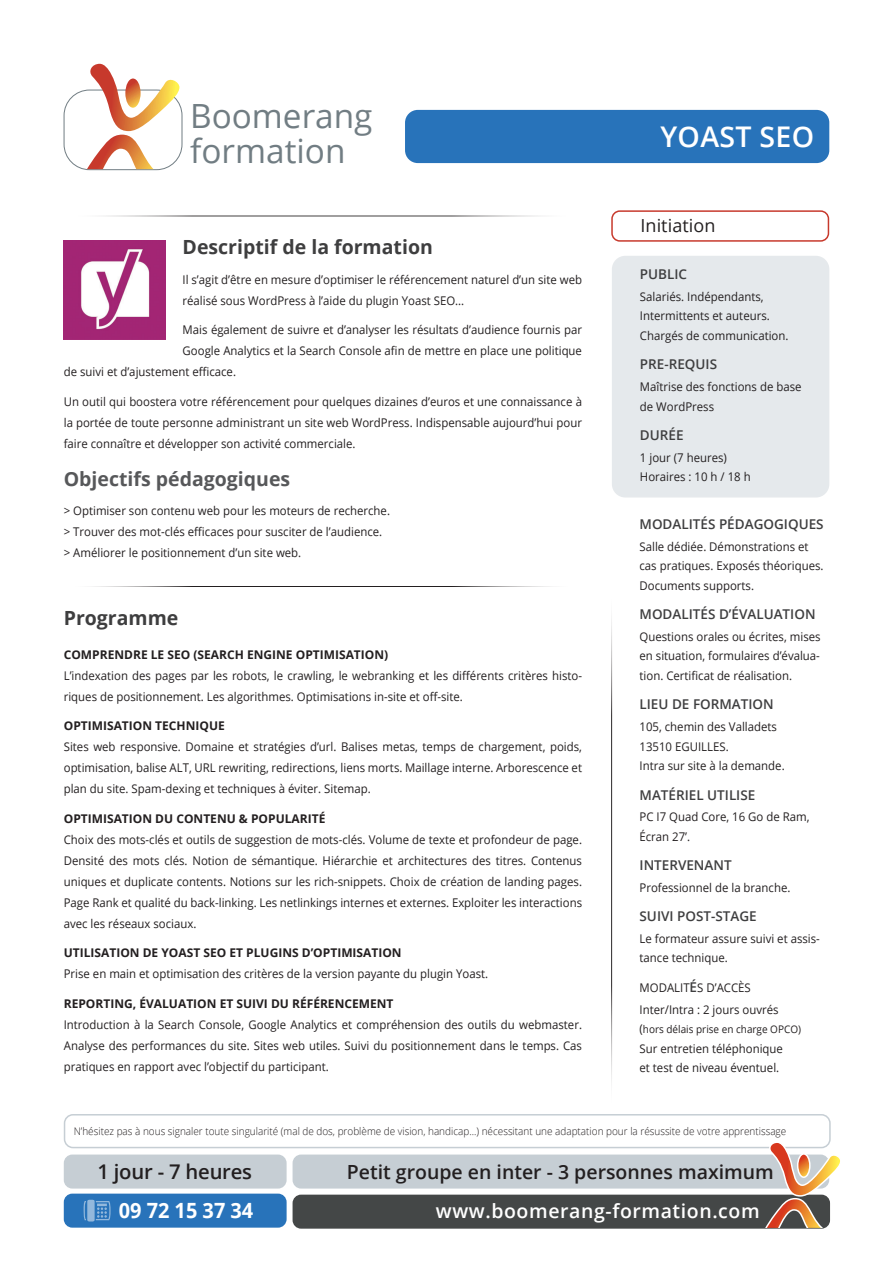
<style>
.page{position:relative;width:893px;height:1263px;background:#fff}
.page>*{position:absolute;margin:0;border:0;box-sizing:border-box;transform-origin:0 0}
.t1{font:33.3px/35px "Open Sans";color:#717d83}
.t2{font:600 28.5px "Open Sans";letter-spacing:.01em;color:#fff}
.t3{font:700 21px "Open Sans";color:#fff;scale:.95 1}
.t4{font:600 20.25px "Open Sans";letter-spacing:-.01em;color:#231f20}
.t5{font:600 19.5px "Open Sans";color:#231f20}
.t6{font:700 19.5px "Open Sans";color:#3e3e3f}
.t7{font:600 19.5px "Open Sans";letter-spacing:.03em;color:#fff}
.t8{font:700 19.5px "Open Sans";color:#57585a}
.t9{font:18px "Open Sans";letter-spacing:.005em;color:#231f20}
.t10{font:600 13.5px "Open Sans";color:#3e3e3f}
.t11{font:12px/21px "Open Sans";color:#231f20;scale:.95 1}
.t12{font:700 12px "Open Sans";color:#231f20}
.t13{font:300 10.5px "Open Sans";color:#231f20;scale:.95 1}
.t14{font:10.5px "Open Sans";color:#231f20;scale:.95 1}
.s1{font-weight:600;font-size:13.5px;color:#3e3e3f}
.s2{font-size:12px}
</style>
<div class="page">
<div style="left:613px;top:257px;width:216px;height:240px;background:#e5e9ec;border-radius:13px"></div>
<div style="left:612px;top:256px;width:217px;height:241px;border:2px solid #c6ced4;border-radius:13px"></div>
<div style="left:611px;top:210px;width:218px;height:32px;border:2px solid #c7392c;border-radius:8px"></div>
<div style="left:293px;top:1194px;width:537px;height:35px;background:#444747;border-radius:9px"></div>
<div style="left:64px;top:1193px;width:223px;height:34px;background:#2873ba;border-radius:9px"></div>
<svg style="left:83px;top:1200px;width:28px;height:21px"></svg>
<hr style="left:611px;top:587px;width:1px;height:527px;background:#231f20">
<div style="left:293px;top:1154px;width:536px;height:34px;background:#c6ced4;border-radius:9px"></div>
<div style="left:64px;top:90px;width:118px;height:80px;border:1px solid #717d83;border-radius:25px"></div>
<svg style="left:87px;top:64px;width:92px;height:105px"></svg>
<div style="left:64px;top:1114px;width:767px;height:34px;border:2px solid #c6ced4;border-radius:9px"></div>
<svg style="left:765px;top:1141px;width:75px;height:87px"></svg>
<div style="left:797px;top:1153px;width:14px;height:25px;border:1px solid #fff;border-radius:50%"></div>
<div style="left:64px;top:1154px;width:223px;height:34px;background:#c6ced4;border-radius:9px"></div>
<div style="left:405px;top:110px;width:424px;height:53px;background:#2873ba;border-radius:13px"></div>
<hr style="left:64px;top:216px;width:516px;height:1px;background:#231f20">
<hr style="left:64px;top:586px;width:516px;height:1px;background:#231f20">
<img style="left:64px;top:241px;width:102px;height:99px">
<h1 class="t1" style="left:190px;top:98px;width:184px">Boomerang formation</h1>
<h3 class="t6" style="left:183px;top:233px;width:252px">Descriptif de la formation</h3>
<p class="t11" style="left:183px;top:269px;width:422px">Il s’agit d’être en mesure d’optimiser le référencement naturel d’un site web réalisé sous WordPress à l’aide du plugin Yoast SEO...</p>
<p class="t11" style="left:183px;top:319px;width:422px">Mais également de suivre et d’analyser les résultats d’audience fournis par</p>
<p class="t11" style="left:183px;top:340px;width:422px">Google Analytics et la Search Console afin de mettre en place une politique</p>
<p class="t11" style="left:64px;top:361px;width:183px">de suivi et d’ajustement efficace.</p>
<p class="t11" style="left:64px;top:391px;width:547px;text-align:justify">Un outil qui boostera votre référencement pour quelques dizaines d’euros et une connaissance à la portée de toute personne administrant un site web WordPress. Indispensable aujourd’hui pour faire connaître et développer son activité commerciale.</p>
<h3 class="t8" style="left:64px;top:465px;width:228px">Objectifs pédagogiques</h3>
<p class="t11" style="left:64px;top:500px;width:345px">&gt; Optimiser son contenu web pour les moteurs de recherche. &gt; Trouver des mot-clés efficaces pour susciter de l’audience. &gt; Améliorer le positionnement d’un site web.</p>
<h3 class="t6" style="left:64px;top:604px;width:116px">Programme</h3>
<p class="t12" style="left:64px;top:646px;width:326px">COMPRENDRE LE SEO (SEARCH ENGINE OPTIMISATION)</p>
<p class="t11" style="left:64px;top:664px;width:547px">L’indexation des pages par les robots, le crawling, le webranking et les différents critères histo&shy;riques de positionnement. Les algorithmes. Optimisations in-site et off-site.</p>
<p class="t12" style="left:64px;top:717px;width:163px">OPTIMISATION TECHNIQUE</p>
<p class="t11" style="left:64px;top:736px;width:547px;text-align:justify">Sites web responsive. Domaine et stratégies d’url. Balises metas, temps de chargement, poids, optimisation, balise ALT, URL rewriting, redirections, liens morts. Maillage interne. Arborescence et plan du site. Spam-dexing et techniques à éviter. Sitemap.</p>
<p class="t12" style="left:64px;top:810px;width:263px">OPTIMISATION DU CONTENU &amp; POPULARITÉ</p>
<p class="t11" style="left:64px;top:828px;width:547px;text-align:justify">Choix des mots-clés et outils de suggestion de mots-clés. Volume de texte et profondeur de page.<br>Densité des mots clés. Notion de sémantique. Hiérarchie et architectures des titres. Contenus uniques et duplicate contents. Notions sur les rich-snippets. Choix de création de landing pages.<br>Page Rank et qualité du back-linking. Les netlinkings internes et externes. Exploiter les interactions avec les réseaux sociaux.</p>
<p class="t12" style="left:64px;top:944px;width:339px">UTILISATION DE YOAST SEO ET PLUGINS D’OPTIMISATION</p>
<p class="t11" style="left:64px;top:963px;width:448px">Prise en main et optimisation des critères de la version payante du plugin Yoast.</p>
<p class="t12" style="left:64px;top:995px;width:331px">REPORTING, ÉVALUATION ET SUIVI DU RÉFÉRENCEMENT</p>
<p class="t11" style="left:64px;top:1013px;width:547px;text-align:justify">Introduction à la Search Console, Google Analytics et compréhension des outils du webmaster.<br>Analyse des performances du site. Sites web utiles. Suivi du positionnement dans le temps. Cas pratiques en rapport avec l’objectif du participant.</p>
<h2 class="t2" style="left:660px;top:117px;width:155px">YOAST SEO</h2>
<h3 class="t9" style="left:640px;top:214px;width:77px">Initiation</h3>
<p class="t10" style="left:640px;top:265px;width:49px">PUBLIC</p>
<p class="t11" style="left:640px;top:286px;width:158px;line-height:19.5px">Salariés. Indépendants,<br>Intermittents et auteurs.<br>Chargés de communication.</p>
<p class="t10" style="left:640px;top:355px;width:79px">PRE-REQUIS</p>
<p class="t11" style="left:640px;top:377px;width:172px;line-height:19.5px">Maîtrise des fonctions de base de WordPress</p>
<p class="t10" style="left:640px;top:426px;width:45px">DURÉE</p>
<p class="t11" style="left:640px;top:447px;width:118px;line-height:19.5px">1 jour (7 heures)<br>Horaires : 10 h / 18 h</p>
<p class="t10" style="left:639px;top:515px;width:186px">MODALITÉS PÉDAGOGIQUES</p>
<p class="t11" style="left:639px;top:536px;width:195px;line-height:19.5px">Salle dédiée. Démonstrations et cas pratiques. Exposés théoriques.<br>Documents supports.</p>
<p class="t10" style="left:639px;top:605px;width:178px">MODALITÉS D’ÉVALUATION</p>
<p class="t11" style="left:639px;top:626px;width:192px;line-height:19.5px;text-align:justify">Questions orales ou écrites, mises en situation, formulaires d’évalua&shy;tion. Certificat de réalisation.</p>
<p class="t10" style="left:639px;top:695px;width:136px">LIEU DE FORMATION</p>
<p class="t11" style="left:639px;top:717px;width:154px;line-height:19.5px">105, chemin des Valladets<br>13510 EGUILLES.<br>Intra sur site à la demande.</p>
<p class="t10" style="left:639px;top:785px;width:117px">MATÉRIEL UTILISE</p>
<p class="t11" style="left:639px;top:807px;width:180px;line-height:19.5px">PC I7 Quad Core, 16 Go de Ram,<br>Écran 27’.</p>
<p class="t10" style="left:639px;top:856px;width:94px">INTERVENANT</p>
<p class="t11" style="left:639px;top:877px;width:160px">Professionnel de la branche.</p>
<p class="t10" style="left:639px;top:907px;width:119px">SUIVI POST-STAGE</p>
<p class="t11" style="left:639px;top:928px;width:191px;line-height:19.5px">Le formateur assure suivi et assis&shy;tance technique.</p>
<p class="t11" style="left:639px;top:976px;width:148px;line-height:21.6px">MODALIT<span class="s1">É</span>S D’ACCÈS<br>Inter/Intra : 2 jours ouvrés</p>
<p class="t14" style="left:639px;top:1022px;width:172px"><span class="s2">(</span>hors délais prise en charge OPCO)</p>
<p class="t11" style="left:639px;top:1038px;width:152px;line-height:19.5px">Sur entretien téléphonique et test de niveau éventuel.</p>
<p class="t13" style="left:74px;top:1124px;width:751px">N’hésitez pas à nous signaler toute singularité (mal de dos, problème de vision, handicap...) nécessitant une adaptation pour la résussite de votre apprentissage</p>
<h3 class="t4" style="left:97px;top:1158px;width:156px">1 jour - 7 heures</h3>
<h3 class="t5" style="left:347px;top:1158px;width:429px">Petit groupe en inter - 3 personnes maximum</h3>
<h3 class="t3" style="left:119px;top:1195px;width:143px">09 72 15 37 34</h3>
<h3 class="t7" style="left:436px;top:1197px;width:325px">www.boomerang-formation.com</h3>
</div>
